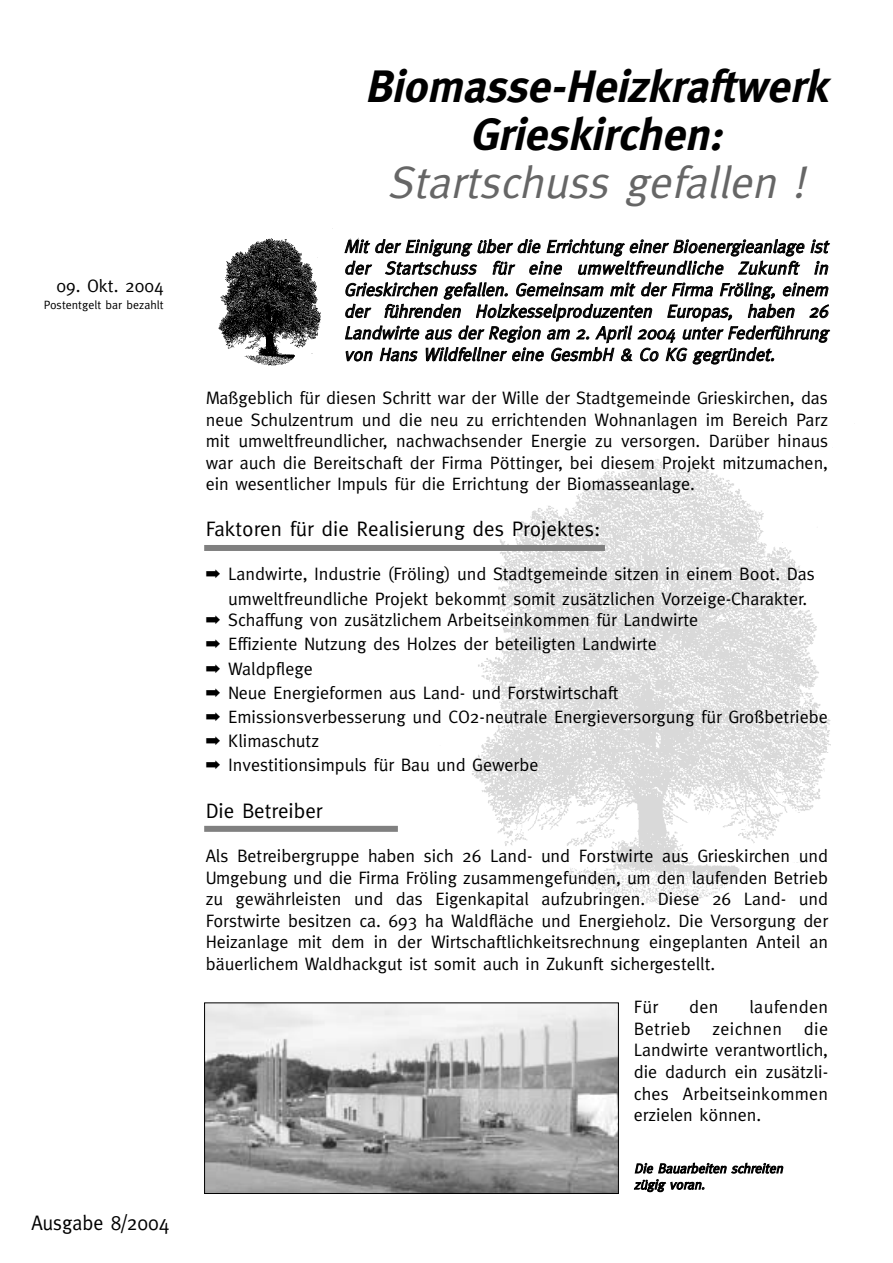
<style>
.page{position:relative;width:893px;height:1263px;background:#fff}
.page>*{position:absolute;margin:0;border:0;box-sizing:border-box;transform-origin:0 0}
.t1{font:italic 700 45.3px/48px "Meta";color:#000;text-align:center}
.t2{font:italic 45.3px "Meta";color:#666}
.t3{font:21px "Meta";color:#000}
.t4{font:21px "Meta";color:#000;scale:.95 1}
.t5{font:18px/21.6px "Meta";color:#000;text-align:justify}
.t6{font:italic 18px/21.6px "Meta";color:#000;text-align:justify}
.t7{font:italic 13.5px/16.2px "Meta";color:#000}
.t8{font:12px "Meta";color:#000}
</style>
<div class="page">
<img style="left:421px;top:459px;width:410px;height:445px">
<img style="left:218px;top:238px;width:103px;height:128px">
<img style="left:206px;top:1004px;width:410px;height:188px">
<div style="left:204px;top:1002px;width:414px;height:192px;border:1px solid #000"></div>
<div style="left:204px;top:545px;width:401px;height:6px;background:#808080"></div>
<div style="left:204px;top:826px;width:194px;height:6px;background:#808080"></div>
<p class="t5" style="left:57px;top:276px;width:108px">09. Okt. 2004</p>
<p class="t8" style="left:44px;top:300px;width:121px">Postentgelt bar bezahlt</p>
<p class="t4" style="left:31px;top:1215px;width:147px">Ausgabe 8/2004</p>
<h1 class="t1" style="left:365px;top:66px;width:464px">Biomasse-Heizkraftwerk<br>Grieskirchen:</h1>
<h1 class="t2" style="left:387px;top:165px;width:427px">Startschuss gefallen !</h1>
<p class="t6" style="left:344px;top:237px;width:489px">Mit der Einigung über die Errichtung einer Bioenergieanlage ist der Startschuss für eine umweltfreundliche Zukunft in Grieskirchen gefallen. Gemeinsam mit der Firma Fröling, einem der führenden Holzkesselproduzenten Europas, haben 26<br>Landwirte aus der Region am 2. April 2004 unter Federführung von Hans Wildfellner eine GesmbH &amp; Co KG gegründet.</p>
<p class="t5" style="left:206px;top:388px;width:624px">Maßgeblich für diesen Schritt war der Wille der Stadtgemeinde Grieskirchen, das neue Schulzentrum und die neu zu errichtenden Wohnanlagen im Bereich Parz mit umweltfreundlicher, nachwachsender Energie zu versorgen. Darüber hinaus war auch die Bereitschaft der Firma Pöttinger, bei diesem Projekt mitzumachen, ein wesentlicher Impuls für die Errichtung der Biomasseanlage.</p>
<p class="t3" style="left:206px;top:521px;width:396px">Faktoren für die Realisierung des Projektes:</p>
<p class="t5" style="left:228px;top:563px;width:588px;line-height:24.2px;text-indent:-22px">➡ Landwirte, Industrie (Fröling) und Stadtgemeinde sitzen in einem Boot. Das umweltfreundliche Projekt bekommt somit zusätzlichen Vorzeige-Charakter.</p>
<p class="t5" style="left:206px;top:609px;width:623px;line-height:24.2px;text-align:left">➡ Schaffung von zusätzlichem Arbeitseinkommen für Landwirte<br>➡ Effiziente Nutzung des Holzes der beteiligten Landwirte<br>➡ Waldpflege<br>➡ Neue Energieformen aus Land- und Forstwirtschaft<br>➡ Emissionsverbesserung und CO2-neutrale Energieversorgung für Großbetriebe ➡ Klimaschutz<br>➡ Investitionsimpuls für Bau und Gewerbe</p>
<p class="t3" style="left:206px;top:802px;width:118px">Die Betreiber</p>
<p class="t5" style="left:206px;top:846px;width:624px">Als Betreibergruppe haben sich 26 Land- und Forstwirte aus Grieskirchen und Umgebung und die Firma Fröling zusammengefunden, um den laufenden Betrieb zu gewährleisten und das Eigenkapital aufzubringen. Diese 26 Land- und Forstwirte besitzen ca. 693 ha Waldfläche und Energieholz. Die Versorgung der Heizanlage mit dem in der Wirtschaftlichkeitsrechnung eingeplanten Anteil an bäuerlichem Waldhackgut ist somit auch in Zukunft sichergestellt.</p>
<p class="t5" style="left:633px;top:998px;width:26px">Für</p>
<p class="t5" style="left:689px;top:998px;width:31px">den</p>
<p class="t5" style="left:633px;top:998px;width:196px;text-indent:116px">laufenden Betrieb zeichnen die Landwirte verantwortlich, die dadurch ein zusätzli&shy;ches Arbeitseinkommen erzielen können.</p>
<p class="t7" style="left:634px;top:1161px;width:153px">Die Bauarbeiten schreiten zügig voran.</p>
</div>
